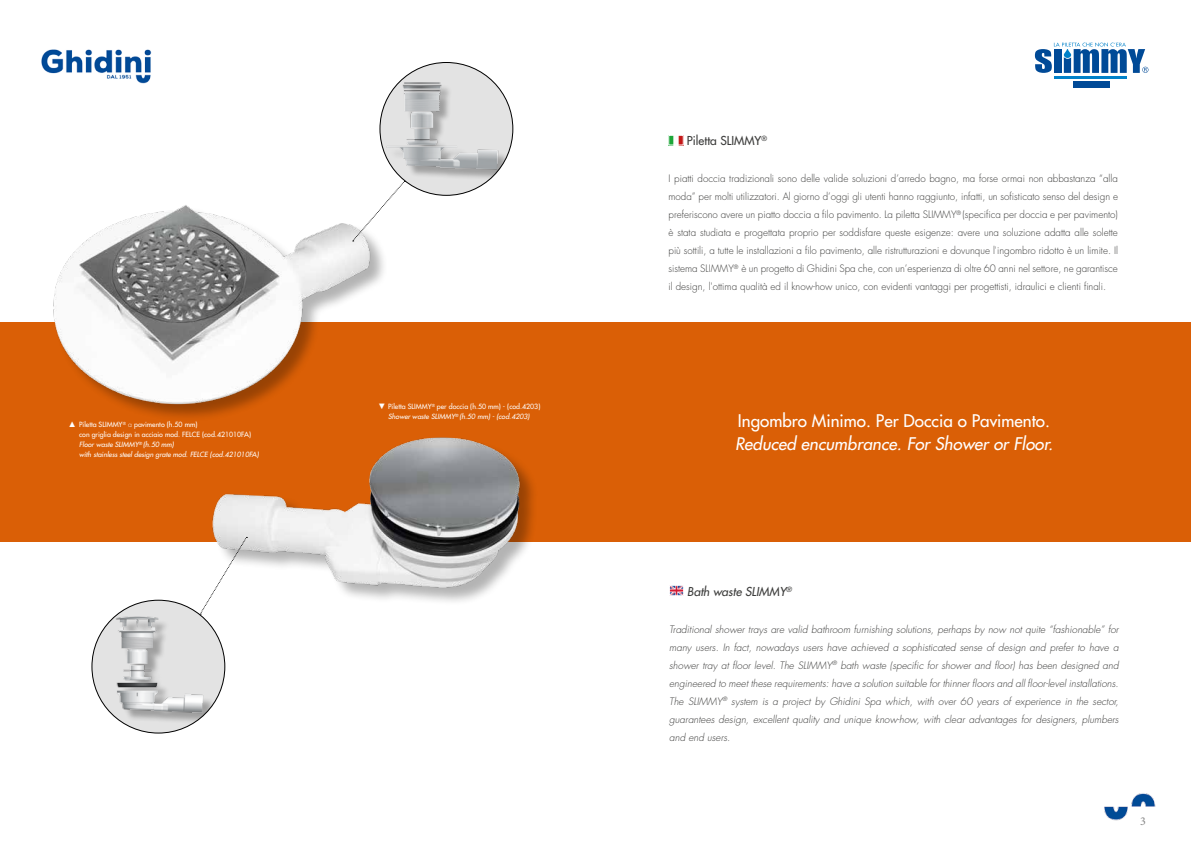
<style>
.page{position:relative;width:1191px;height:842px;background:#fff}
.page>*{position:absolute;margin:0;border:0;box-sizing:border-box;transform-origin:0 0}
.t1{font:italic 17px "Futura";color:#fff}
.t2{font:17px "Futura";color:#fff}
.t3{font:italic 12px "Futura";color:#3c3c3b}
.t4{font:12px "Futura";color:#3c3c3b}
.t5{font:12px "Minion Pro";color:#878787}
.t6{font:300 10px/18px "Futura";color:#3c3c3b;text-align:justify}
.t7{font:italic 300 10px/18px "Futura";color:#3c3c3b;text-align:justify}
.t8{font:8px "Arial Narrow";color:#fff}
.t9{font:7px/10px "Futura";color:#fff}
.s1{font-weight:300}
.s2{font-style:italic}
</style>
<div class="page">
<hr style="left:1054px;top:77px;width:72px;height:2px;background:#0081c9">
<div style="left:1073px;top:81px;width:37px;height:7px;background:#004a97"></div>
<svg style="left:1035px;top:43px;width:113px;height:30px"></svg>
<img style="left:671px;top:587px;width:11px;height:6px">
<div style="left:669px;top:585px;width:15px;height:10px;border:1px solid #fff"></div>
<img style="left:670px;top:137px;width:11px;height:6px">
<div style="left:668px;top:135px;width:15px;height:10px;border:1px solid #fff"></div>
<div style="left:0;top:322px;width:1191px;height:219px;background:#da5f06"></div>
<div style="left:54px;top:207px;width:334px;height:215px;background:#000;opacity:.3"></div>
<img style="left:53px;top:205px;width:326px;height:217px">
<div style="left:214px;top:438px;width:324px;height:168px;background:#000;opacity:.3"></div>
<img style="left:193px;top:437px;width:349px;height:158px">
<div style="left:92px;top:600px;width:133px;height:133px;background:#e3e3e3;border-radius:66px"></div>
<div style="left:119px;top:619px;width:96px;height:105px;background:#000;opacity:.3"></div>
<img style="left:107px;top:615px;width:98px;height:99px">
<svg style="left:380px;top:62px;width:133px;height:133px"></svg>
<div style="left:389px;top:84px;width:120px;height:97px;background:#000;opacity:.3"></div>
<img style="left:386px;top:70px;width:113px;height:113px">
<svg style="left:352px;top:181px;width:53px;height:61px"></svg>
<svg style="left:200px;top:537px;width:47px;height:78px"></svg>
<img style="left:41px;top:49px;width:111px;height:35px">
<img style="left:1104px;top:793px;width:52px;height:28px">
<p class="t9" style="left:79px;top:420px;width:181px">Piletta SLIMMY<sup>®</sup> <span class="s1">a</span> pavimento (h.50 mm)<br>con griglia design in acciaio mod. FELCE (cod.421010FA)<br><span class="s2">Floor waste SLIMMY</span><sup>®</sup> <span class="s2">(h.50 mm)<br>with stainless steel design grate mod. FELCE (cod.421010FA)</span></p>
<p class="t8" style="left:69px;top:418px;width:9px">▲</p>
<p class="t9" style="left:388px;top:402px;width:154px">Piletta SLIMMY<sup>®</sup> per doccia (h.50 mm) - (cod.4203)<br><span class="s2">Shower waste SLIMMY</span><sup>®</sup> <span class="s2">(h.50 mm) - (cod.4203)</span></p>
<p class="t8" style="left:379px;top:401px;width:9px">▼</p>
<p class="t4" style="left:687px;top:133px;width:82px">Piletta SLIMMY<sup>®</sup></p>
<p class="t6" style="left:668px;top:170px;width:451px">I piatti doccia tradizionali sono delle valide soluzioni d’arredo bagno, ma forse ormai non abbastanza “alla moda” per molti utilizzatori. Al giorno d’oggi gli utenti hanno raggiunto, infatti, un sofisticato senso del design e preferiscono avere un piatto doccia a filo pavimento. La piletta SLIMMY<sup>®</sup> (specifica per doccia e per pavimento) è stata studiata e progettata proprio per soddisfare queste esigenze: avere una soluzione adatta alle solette più sottili, a tutte le installazioni a filo pavimento, alle ristrutturazioni e dovunque l'ingombro ridotto è un limite. Il sistema SLIMMY<sup>®</sup> è un progetto di Ghidini Spa che, con un’esperienza di oltre 60 anni nel settore, ne garantisce il design, l'ottima qualità ed il know-how unico, con evidenti vantaggi per progettisti, idraulici e clienti finali.</p>
<h1 class="t2" style="left:738px;top:410px;width:314px">Ingombro Minimo. Per Doccia o Pavimento.</h1>
<h1 class="t1" style="left:735px;top:433px;width:319px">Reduced encumbrance. For Shower or Floor.</h1>
<p class="t3" style="left:687px;top:584px;width:106px">Bath waste SLIMMY<sup>®</sup></p>
<p class="t7" style="left:669px;top:620px;width:451px">Traditional shower trays are valid bathroom furnishing solutions, perhaps by now not quite “fashionable” for many users. In fact, nowadays users have achieved a sophisticated sense of design and prefer to have a shower tray at floor level. The SLIMMY<sup>®</sup> bath waste (specific for shower and floor) has been designed and engineered to meet these requirements: have a solution suitable for thinner floors and all floor-level installations.<br>The SLIMMY<sup>®</sup> system is a project by Ghidini Spa which, with over 60 years of experience in the sector, guarantees design, excellent quality and unique know-how, with clear advantages for designers, plumbers and end users.</p>
<p class="t5" style="left:1140px;top:813px;width:7px">3</p>
</div>
